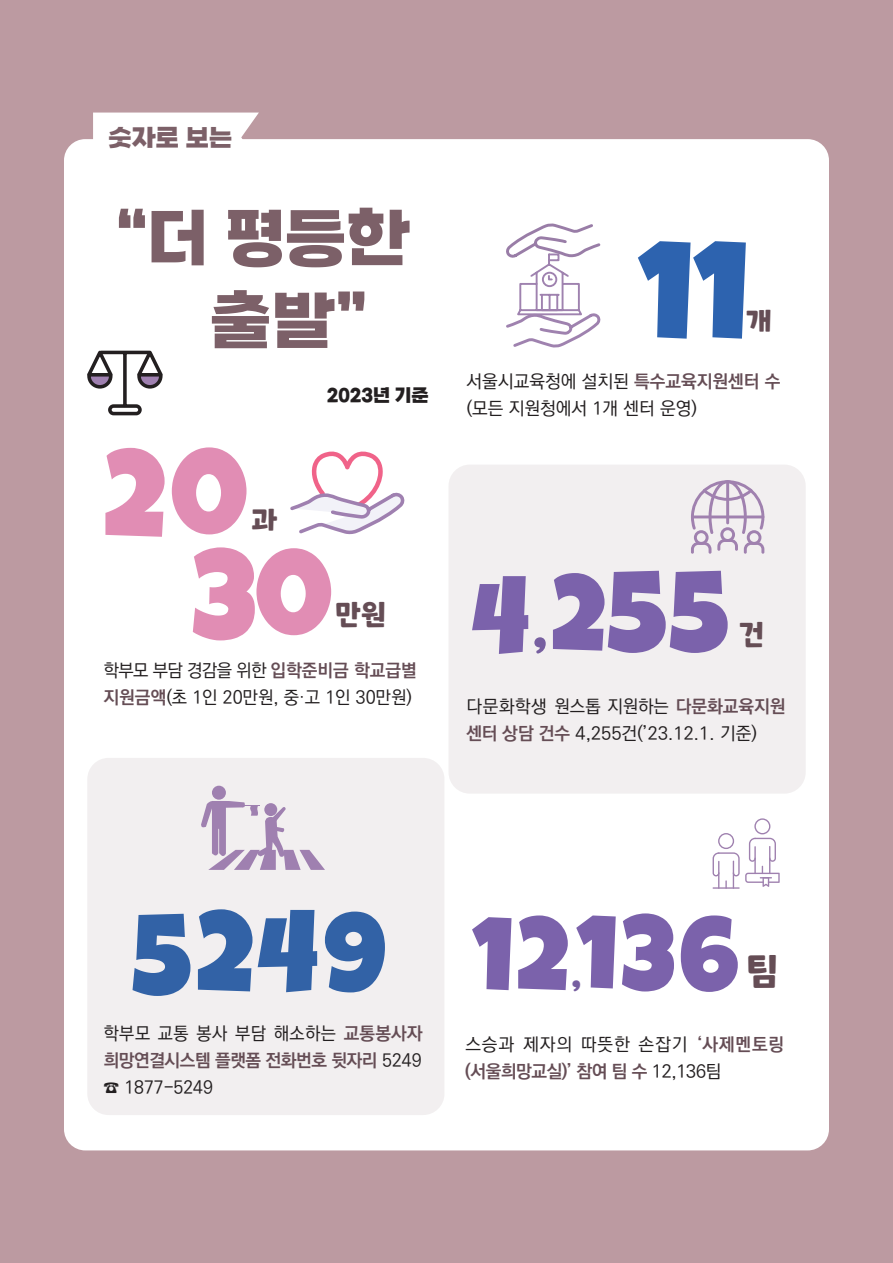
<style>
.page{position:relative;width:893px;height:1263px;background:#bc9aa1}
.page>*{position:absolute;margin:0;border:0;box-sizing:border-box;transform-origin:0 0}
.t1{font:800 69px/82.8px "Gangwon Edu Power";color:#7c6068}
.t2{font:60.15px "ONE Mobile POPOTF Regular";color:#775fa0}
.t3{font:40.8px "ONE Mobile POPOTF Regular";color:#775fa0}
.t4{font:36.45px "ONE Mobile POPOTF Regular";color:#654d55}
.t5{font:28.5px "ONE Mobile POPOTF Regular";color:#654d55}
.t6{font:800 26.1px "Gangwon Edu Power";color:#7c6068}
.t7{font:800 19.5px "Gangwon Edu Power";color:#231f20}
.t8{font:500 18px/27px "Ko Pub Dotum";color:#231f20}
.t9{font:500 18px/27px "Ko Pub Dotum";letter-spacing:.05em;color:#231f20}
.s1{font-weight:700;color:#654d55}
</style>
<div class="page">
<div style="left:64px;top:139px;width:765px;height:1011px;background:#fff;border-radius:21px"></div>
<div style="left:448px;top:465px;width:358px;height:329px;background:#f2eff0;border-radius:21px"></div>
<div style="left:87px;top:758px;width:357px;height:357px;background:#f2eff0;border-radius:21px"></div>
<div style="left:93px;top:113px;width:166px;height:27px;background:#fff"></div>
<svg style="left:638px;top:241px;width:108px;height:98px"></svg>
<svg style="left:506px;top:223px;width:95px;height:125px"></svg>
<svg style="left:105px;top:448px;width:60px;height:89px"></svg>
<svg style="left:172px;top:447px;width:74px;height:87px"></svg>
<svg style="left:193px;top:547px;width:138px;height:93px"></svg>
<svg style="left:290px;top:451px;width:115px;height:84px"></svg>
<svg style="left:691px;top:480px;width:73px;height:74px"></svg>
<svg style="left:713px;top:818px;width:67px;height:71px"></svg>
<svg style="left:518px;top:915px;width:50px;height:75px"></svg>
<svg style="left:576px;top:915px;width:40px;height:73px"></svg>
<svg style="left:472px;top:917px;width:39px;height:73px"></svg>
<svg style="left:622px;top:913px;width:52px;height:78px"></svg>
<svg style="left:681px;top:915px;width:57px;height:77px"></svg>
<div style="left:212px;top:786px;width:14px;height:14px;background:#9f80b0;border-radius:50%"></div>
<svg style="left:201px;top:801px;width:124px;height:69px"></svg>
<svg style="left:87px;top:350px;width:76px;height:66px"></svg>
<svg style="left:198px;top:909px;width:54px;height:82px"></svg>
<svg style="left:258px;top:910px;width:59px;height:82px"></svg>
<svg style="left:133px;top:914px;width:57px;height:82px"></svg>
<svg style="left:325px;top:911px;width:60px;height:81px"></svg>
<svg style="left:472px;top:576px;width:56px;height:78px"></svg>
<svg style="left:553px;top:571px;width:175px;height:82px"></svg>
<h3 class="t6" style="left:108px;top:125px;width:125px">숫자로 보는</h3>
<h1 class="t1" style="left:210px;top:199px;width:202px;text-indent:-95px">“더 평등한 출발”</h1>
<h3 class="t5" style="left:252px;top:504px;width:27px">과</h3>
<p class="t7" style="left:327px;top:386px;width:103px">2023년 기준</p>
<h3 class="t5" style="left:335px;top:599px;width:53px">만원</h3>
<p class="t8" style="left:104px;top:657px;width:315px">학부모 부담 경감을 위한 <span class="s1">입학준비금 학교급별 지원금액</span>(초 1인 20만원, 중·고 1인 30만원)</p>
<h3 class="t5" style="left:746px;top:306px;width:27px">개</h3>
<p class="t8" style="left:467px;top:368px;width:315px">서울시교육청에 설치된 <span class="s1">특수교육지원센터 수 </span>(모든 지원청에서 1개 센터 운영)</p>
<h2 class="t2" style="left:533px;top:590px;width:16px">,</h2>
<h3 class="t5" style="left:739px;top:618px;width:27px">건</h3>
<p class="t8" style="left:467px;top:693px;width:320px">다문화학생 원스톱 지원하는 <span class="s1">다문화교육지원 센터 상담 건수</span> 4,255건(’23.12.1. 기준)</p>
<h3 class="t3" style="left:572px;top:948px;width:11px">,</h3>
<h3 class="t4" style="left:746px;top:951px;width:34px">팀</h3>
<p class="t8" style="left:104px;top:1020px;width:320px;text-align:justify">학부모 교통 봉사 부담 해소하는 <span class="s1">교통봉사자 희망연결시스템 플랫폼 전화번호 뒷자리</span> 5249 ☎ 1877-5249</p>
<p class="t9" style="left:465px;top:1031px;width:320px">스승과 제자의 따뜻한 손잡기 <span class="s1">‘사제멘토링 (서울희망교실)’ 참여 팀 수</span> 12,136팀</p>
</div>
